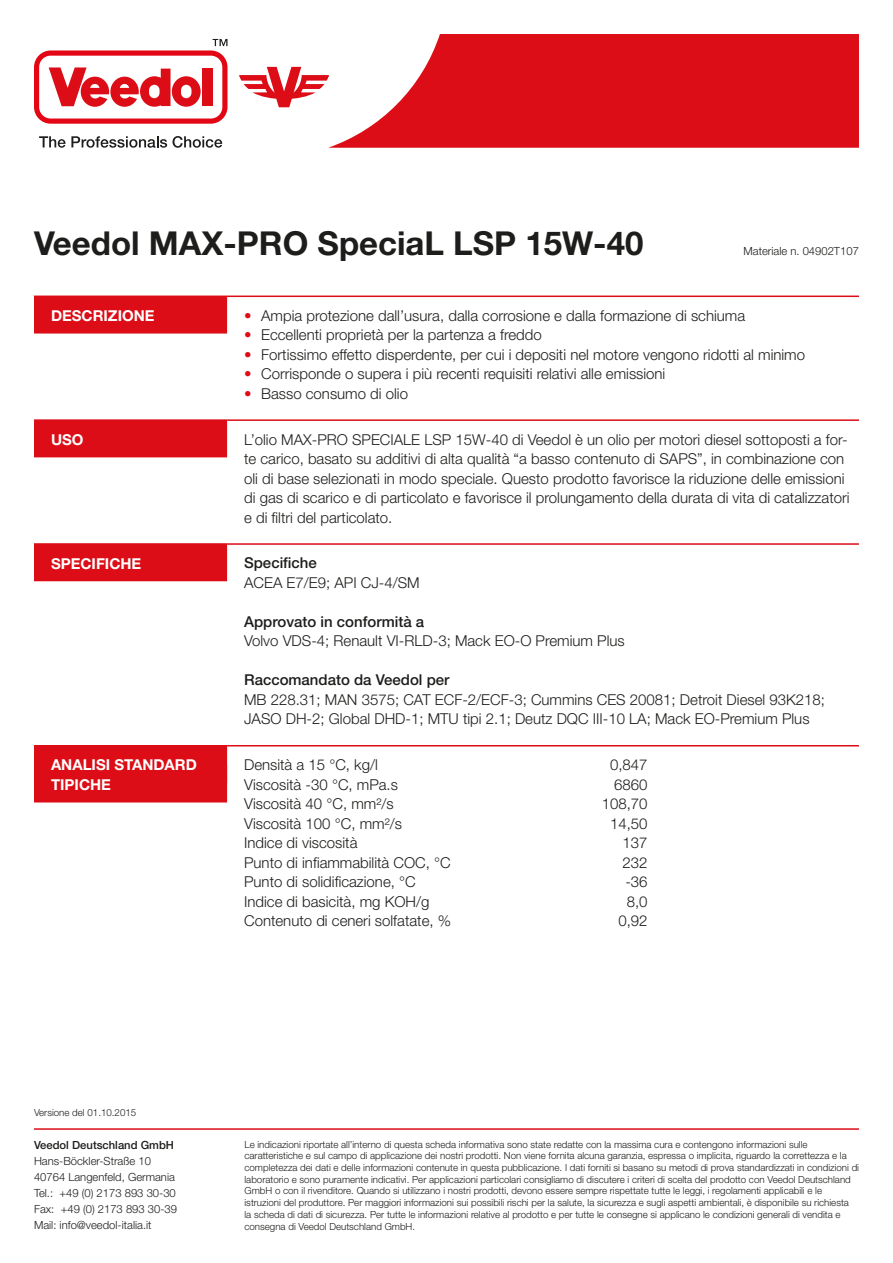
<style>
.page{position:relative;width:893px;height:1263px;background:#fff}
.page>*{position:absolute;margin:0;border:0;box-sizing:border-box;transform-origin:0 0}
.t1{font:700 33px "Helvetica Neue";color:#1d1d1b}
.t2{font:300 15px/19.5px "Helvetica Neue";color:#1d1d1b}
.t3{font:500 15px "Helvetica Neue";color:#1d1d1b}
.t4{font:700 15px/19.5px "Helvetica Neue";color:#fff}
.t5{font:300 11.25px/16px "Helvetica Neue";color:#1d1d1b}
.t6{font:500 11.25px "Helvetica Neue";color:#1d1d1b}
.t7{font:300 9.75px/11.7px "Helvetica Neue";color:#1d1d1b}
.s1{color:#dc0d16}
</style>
<div class="page">
<svg style="left:239px;top:67px;width:89px;height:40px"></svg>
<svg style="left:34px;top:39px;width:193px;height:85px"></svg>
<svg style="left:39px;top:136px;width:183px;height:12px"></svg>
<svg style="left:328px;top:34px;width:531px;height:114px;background:#e02f37"></svg>
<hr style="left:34px;top:1128px;width:825px;height:2px;background:#dc0d16">
<hr style="left:34px;top:419px;width:193px;height:2px;background:#dc0d16">
<hr style="left:227px;top:419px;width:632px;height:2px;background:#dc0d16">
<hr style="left:34px;top:543px;width:193px;height:2px;background:#dc0d16">
<hr style="left:227px;top:543px;width:632px;height:2px;background:#dc0d16">
<hr style="left:227px;top:745px;width:632px;height:1px;background:#dc0d16">
<hr style="left:227px;top:296px;width:632px;height:1px;background:#dc0d16">
<div style="left:34px;top:296px;width:193px;height:38px;background:#dc0d16"></div>
<div style="left:34px;top:420px;width:193px;height:37px;background:#dc0d16"></div>
<div style="left:34px;top:544px;width:193px;height:37px;background:#dc0d16"></div>
<div style="left:34px;top:745px;width:193px;height:38px;background:#dc0d16"></div>
<div style="left:34px;top:765px;width:193px;height:37px;background:#dc0d16"></div>
<h1 class="t1" style="left:34px;top:223px;width:227px">VEEDOL MAX-PRO</h1>
<h1 class="t1" style="left:318px;top:223px;width:157px">SPECIAL LSP</h1>
<h1 class="t1" style="left:525px;top:223px;width:119px">15W-40</h1>
<p class="t5" style="left:743px;top:243px;width:117px">Materiale n. 04902T107</p>
<p class="t4" style="left:51px;top:305px;width:105px">DESCRIZIONE</p>
<p class="t2" style="left:244px;top:305px;width:503px"><span class="s1">•</span> Ampia protezione dall’usura, dalla corrosione e dalla formazione di schiuma</p>
<p class="t2" style="left:244px;top:325px;width:299px"><span class="s1">•</span> Eccellenti proprietà per la partenza a freddo</p>
<p class="t2" style="left:244px;top:344px;width:563px"><span class="s1">•</span> Fortissimo effetto disperdente, per cui i depositi nel motore vengono ridotti al minimo</p>
<p class="t2" style="left:244px;top:364px;width:423px"><span class="s1">•</span> Corrisponde o supera i più recenti requisiti relativi alle emissioni</p>
<p class="t2" style="left:244px;top:383px;width:165px"><span class="s1">•</span> Basso consumo di olio</p>
<p class="t4" style="left:51px;top:429px;width:34px">USO</p>
<p class="t2" style="left:244px;top:429px;width:607px">L’olio MAX-PRO SPECIALE LSP 15W-40 di Veedol è un olio per motori diesel sottoposti a for&shy;te carico, basato su additivi di alta qualità “a basso contenuto di SAPS”, in combinazione con oli di base selezionati in modo speciale. Questo prodotto favorisce la riduzione delle emissioni di gas di scarico e di particolato e favorisce il prolungamento della durata di vita di catalizzatori e di filtri del particolato.</p>
<p class="t4" style="left:51px;top:553px;width:92px">SPECIFICHE</p>
<p class="t3" style="left:244px;top:554px;width:74px">Specifiche</p>
<p class="t2" style="left:244px;top:572px;width:177px">ACEA E7/E9; API CJ-4/SM</p>
<p class="t3" style="left:244px;top:613px;width:182px">Approvato in conformità a</p>
<p class="t2" style="left:244px;top:631px;width:382px">Volvo VDS-4; Renault VI-RLD-3; Mack EO-O Premium Plus</p>
<p class="t3" style="left:244px;top:671px;width:207px">Raccomandato da Veedol per</p>
<p class="t2" style="left:244px;top:689px;width:582px">MB 228.31; MAN 3575; CAT ECF-2/ECF-3; Cummins CES 20081; Detroit Diesel 93K218;<br>JASO DH-2; Global DHD-1; MTU tipi 2.1; Deutz DQC III-10 LA; Mack EO-Premium Plus</p>
<p class="t4" style="left:51px;top:755px;width:145px">ANALISI STANDARD<br>TIPICHE</p>
<p class="t2" style="left:244px;top:755px;width:135px">Densità a 15 °C, kg/l</p>
<p class="t2" style="left:610px;top:755px;width:39px">0,847</p>
<p class="t2" style="left:244px;top:774px;width:155px">Viscosità -30 °C, mPa.s</p>
<p class="t2" style="left:614px;top:774px;width:35px">6860</p>
<p class="t2" style="left:244px;top:794px;width:151px">Viscosità 40 °C, mm²/s</p>
<p class="t2" style="left:602px;top:794px;width:47px">108,70</p>
<p class="t2" style="left:244px;top:813px;width:159px">Viscosità 100 °C, mm²/s</p>
<p class="t2" style="left:610px;top:813px;width:39px">14,50</p>
<p class="t2" style="left:244px;top:833px;width:115px">Indice di viscosità</p>
<p class="t2" style="left:623px;top:833px;width:27px">137</p>
<p class="t2" style="left:244px;top:852px;width:208px">Punto di infiammabilità COC, °C</p>
<p class="t2" style="left:623px;top:852px;width:27px">232</p>
<p class="t2" style="left:244px;top:872px;width:173px">Punto di solidificazione, °C</p>
<p class="t2" style="left:625px;top:872px;width:24px">-36</p>
<p class="t2" style="left:244px;top:891px;width:187px">Indice di basicità, mg KOH/g</p>
<p class="t2" style="left:627px;top:891px;width:22px">8,0</p>
<p class="t2" style="left:244px;top:911px;width:208px">Contenuto di ceneri solfatate, %</p>
<p class="t2" style="left:618px;top:911px;width:31px">0,92</p>
<p class="t7" style="left:34px;top:1106px;width:104px">Versione del 01.10.2015</p>
<p class="t6" style="left:34px;top:1138px;width:142px">Veedol Deutschland GmbH</p>
<p class="t5" style="left:34px;top:1152px;width:145px">Hans-Böckler-Straße 10<br>40764 Langenfeld, Germania<br>Tel.: +49 (0) 2173 893 30-30<br>Fax: +49 (0) 2173 893 30-39<br>Mail: info@veedol-italia.it</p>
<p class="t7" style="left:244px;top:1138px;width:616px">Le indicazioni riportate all’interno di questa scheda informativa sono state redatte con la massima cura e contengono informazioni sulle caratteristiche e sul campo di applicazione dei nostri prodotti. Non viene fornita alcuna garanzia, espressa o implicita, riguardo la correttezza e la completezza dei dati e delle informazioni contenute in questa pubblicazione. I dati forniti si basano su metodi di prova standardizzati in condizioni di laboratorio e sono puramente indicativi. Per applicazioni particolari consigliamo di discutere i criteri di scelta del prodotto con Veedol Deutschland GmbH o con il rivenditore. Quando si utilizzano i nostri prodotti, devono essere sempre rispettate tutte le leggi, i regolamenti applicabili e le istruzioni del produttore. Per maggiori informazioni sui possibili rischi per la salute, la sicurezza e sugli aspetti ambientali, è disponibile su richiesta<br>la scheda di dati di sicurezza. Per tutte le informazioni relative al prodotto e per tutte le consegne si applicano le condizioni generali di vendita e consegna di Veedol Deutschland GmbH.</p>
</div>
